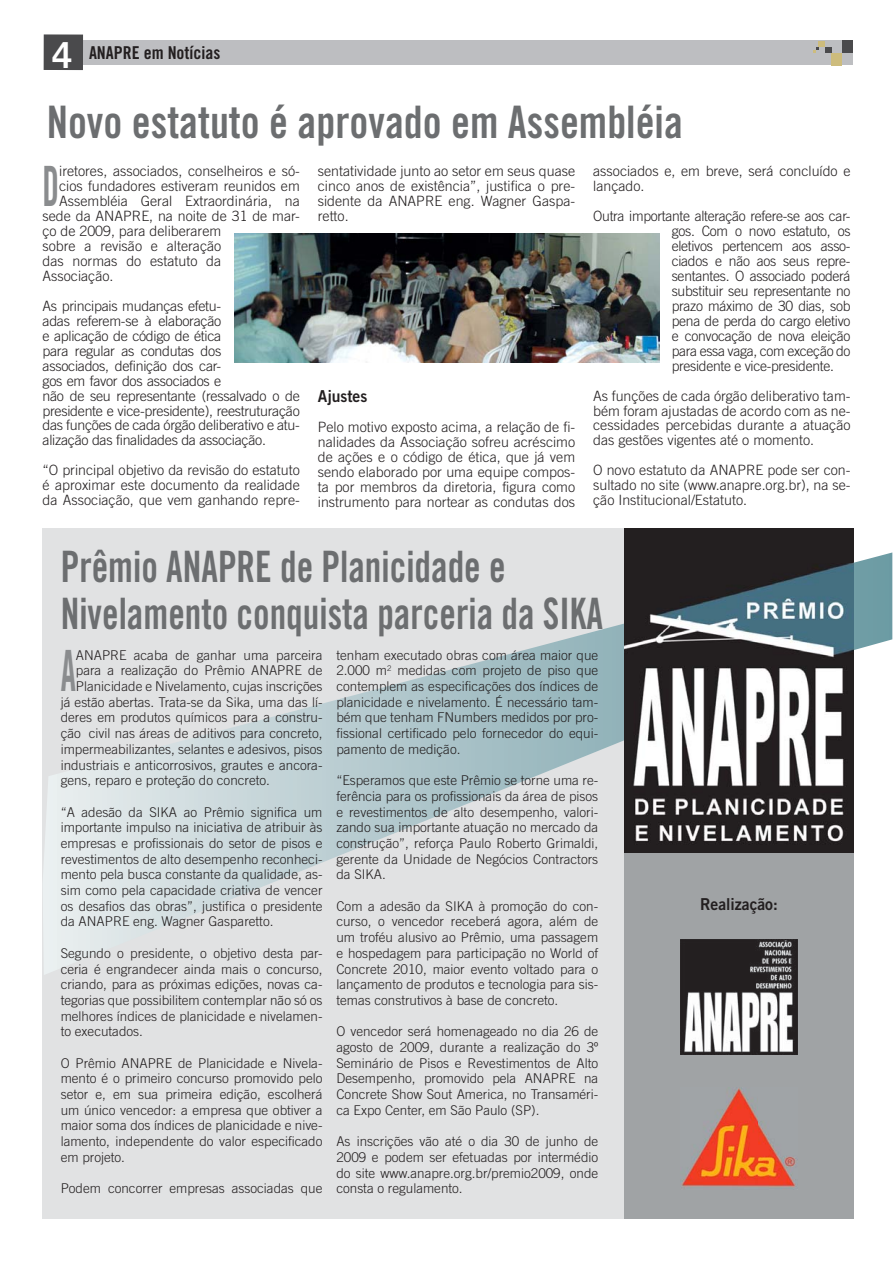
<style>
.page{position:relative;width:893px;height:1263px;background:#fff}
.page>*{position:absolute;margin:0;border:0;box-sizing:border-box;transform-origin:0 0}
.t1{font:56.85px "Trade Gothic Bold Cond Twenty";color:#8a8c8e;scale:.6 1}
.t2{font:55.65px "Trade Gothic Bold Cond Twenty";color:#8a8c8e;scale:.6 1}
.t3{font:44.85px "Trade Gothic Bold Cond Twenty";color:#6c6e70;scale:.95 1}
.t4{font:43.35px/47.8px "Trade Gothic Bold Cond Twenty";color:#6c6e70;scale:.86 1}
.t5{font:17.7px "Trade Gothic Bold Cond Twenty";color:#231f20}
.t6{font:16.5px "Trade Gothic Bold Two";color:#231f20;scale:.95 1}
.t7{font:300 14.25px/15px "Trade Gothic";color:#231f20;text-align:justify}
.t8{font:300 14.25px/15px "Trade Gothic";letter-spacing:-.02em;color:#231f20}
.t9{font:300 13.5px/15.8px "Trade Gothic";color:#231f20;text-align:justify}
.s1{font-family:"Trade Gothic Bold Two";font-size:35.85px;color:#fff}
</style>
<div class="page">
<div style="left:43px;top:529px;width:811px;height:690px;background:#e1e2e3"></div>
<div style="left:624px;top:601px;width:230px;height:618px;background:#a0a3a5"></div>
<div style="left:624px;top:529px;width:230px;height:89px;background:#231f20"></div>
<div style="left:44px;top:41px;width:809px;height:24px;background:#bdbec1"></div>
<div style="left:44px;top:34px;width:39px;height:36px;background:#4a4a4c"></div>
<div style="left:842px;top:41px;width:11px;height:12px;background:#4a4a4c"></div>
<div style="left:831px;top:53px;width:11px;height:12px;background:#cdbc7d"></div>
<svg style="left:825px;top:47px;width:6px;height:6px"></svg>
<div style="left:818px;top:41px;width:7px;height:6px;background:#cdbc7d"></div>
<svg style="left:813px;top:47px;width:6px;height:6px"></svg>
<svg style="left:43px;top:552px;width:849px;height:423px"></svg>
<img style="left:624px;top:563px;width:229px;height:290px">
<img style="left:234px;top:233px;width:425px;height:130px">
<img style="left:680px;top:940px;width:117px;height:115px">
<img style="left:680px;top:1088px;width:116px;height:101px">
<h3 class="t5" style="left:52px;top:47px;width:170px"><span class="s1">4</span> ANAPRE em Notícias</h3>
<h3 class="t3" style="left:47px;top:106px;width:671px">Novo estatuto é aprovado em Assembléia</h3>
<h2 class="t2" style="left:43px;top:166px;width:29px">D</h2>
<p class="t7" style="left:59px;top:165px;width:242px">iretores, associados, conselheiros e só-</p>
<p class="t7" style="left:59px;top:180px;width:242px">cios fundadores estiveram reunidos em</p>
<p class="t7" style="left:59px;top:195px;width:242px">Assembléia Geral Extraordinária, na</p>
<p class="t7" style="left:43px;top:210px;width:259px">sede da ANAPRE, na noite de 31 de mar-</p>
<p class="t7" style="left:43px;top:225px;width:180px">ço de 2009, para deliberarem</p>
<p class="t7" style="left:43px;top:240px;width:180px">sobre a revisão e alteração</p>
<p class="t7" style="left:43px;top:255px;width:180px">das normas do estatuto da</p>
<p class="t7" style="left:43px;top:270px;width:72px">Associação.</p>
<p class="t8" style="left:43px;top:300px;width:259px">As principais mudanças efetu-<br>adas referem-se à elaboração<br>e aplicação de código de ética<br>para regular as condutas dos<br>associados, definição dos car-<br>gos em favor dos associados e<br>não de seu representante (ressalvado o de presidente e vice-presidente), reestruturação das funções de cada órgão deliberativo e atu&shy;alização das finalidades da associação.</p>
<p class="t7" style="left:43px;top:464px;width:259px">“O principal objetivo da revisão do estatuto é aproximar este documento da realidade da Associação, que vem ganhando repre-</p>
<p class="t7" style="left:318px;top:165px;width:259px">sentatividade junto ao setor em seus quase cinco anos de existência”, justifica o pre&shy;sidente da ANAPRE eng. Wagner Gaspa&shy;retto.</p>
<p class="t6" style="left:318px;top:390px;width:54px">Ajustes</p>
<p class="t7" style="left:318px;top:421px;width:259px">Pelo motivo exposto acima, a relação de fi&shy;nalidades da Associação sofreu acréscimo de ações e o código de ética, que já vem sendo elaborado por uma equipe compos&shy;ta por membros da diretoria, figura como instrumento para nortear as condutas dos</p>
<p class="t7" style="left:593px;top:165px;width:259px">associados e, em breve, será concluído e lançado.</p>
<p class="t7" style="left:672px;top:210px;width:180px;text-indent:-79px">Outra importante alteração refere-se aos car&shy;gos. Com o novo estatuto, os eletivos pertencem aos asso&shy;ciados e não aos seus repre&shy;sentantes. O associado poderá substituir seu representante no prazo máximo de 30 dias, sob pena de perda do cargo eletivo e convocação de nova eleição para essa vaga, com exceção do presidente e vice-presidente.</p>
<p class="t7" style="left:593px;top:389px;width:259px">As funções de cada órgão deliberativo tam&shy;bém foram ajustadas de acordo com as ne&shy;cessidades percebidas durante a atuação das gestões vigentes até o momento.</p>
<p class="t7" style="left:593px;top:464px;width:259px">O novo estatuto da ANAPRE pode ser con&shy;sultado no site (www.anapre.org.br), na se&shy;ção Institucional/Estatuto.</p>
<h3 class="t4" style="left:61px;top:546px;width:632px">Prêmio ANAPRE de Planicidade e<br>Nivelamento conquista parceria da SIKA</h3>
<h1 class="t1" style="left:61px;top:650px;width:27px">A</h1>
<p class="t9" style="left:76px;top:648px;width:248px">ANAPRE acaba de ganhar uma parceira</p>
<p class="t9" style="left:76px;top:664px;width:248px">para a realização do Prêmio ANAPRE de</p>
<p class="t9" style="left:76px;top:680px;width:248px">Planicidade e Nivelamento, cujas inscrições</p>
<p class="t9" style="left:61px;top:695px;width:263px">já estão abertas. Trata-se da Sika, uma das lí-</p>
<p class="t9" style="left:61px;top:711px;width:263px">deres em produtos químicos para a constru-</p>
<p class="t9" style="left:61px;top:727px;width:263px">ção civil nas áreas de aditivos para concreto,</p>
<p class="t9" style="left:61px;top:742px;width:263px">impermeabilizantes, selantes e adesivos, pisos</p>
<p class="t9" style="left:61px;top:758px;width:263px">industriais e anticorrosivos, grautes e ancora-</p>
<p class="t9" style="left:61px;top:774px;width:211px">gens, reparo e proteção do concreto.</p>
<p class="t9" style="left:61px;top:805px;width:263px">“A adesão da SIKA ao Prêmio significa um importante impulso na iniciativa de atribuir às empresas e profissionais do setor de pisos e revestimentos de alto desempenho reconheci&shy;mento pela busca constante da qualidade, as&shy;sim como pela capacidade criativa de vencer os desafios das obras”, justifica o presidente da ANAPRE eng. Wagner Gasparetto.</p>
<p class="t9" style="left:61px;top:946px;width:263px">Segundo o presidente, o objetivo desta par&shy;ceria é engrandecer ainda mais o concurso, criando, para as próximas edições, novas ca&shy;tegorias que possibilitem contemplar não só os melhores índices de planicidade e nivelamen&shy;to executados.</p>
<p class="t9" style="left:61px;top:1056px;width:263px">O Prêmio ANAPRE de Planicidade e Nivela&shy;mento é o primeiro concurso promovido pelo setor e, em sua primeira edição, escolherá um único vencedor: a empresa que obtiver a maior soma dos índices de planicidade e nive&shy;lamento, independente do valor especificado em projeto.</p>
<p class="t9" style="left:61px;top:1182px;width:263px">Podem concorrer empresas associadas que</p>
<p class="t9" style="left:336px;top:648px;width:263px">tenham executado obras com área maior que 2.000 m<sup>2</sup> medidas com projeto de piso que contemplem as especificações dos índices de planicidade e nivelamento. É necessário tam&shy;bém que tenham FNumbers medidos por pro&shy;fissional certificado pelo fornecedor do equi&shy;pamento de medição.</p>
<p class="t9" style="left:336px;top:774px;width:263px">“Esperamos que este Prêmio se torne uma re&shy;ferência para os profissionais da área de pisos e revestimentos de alto desempenho, valori&shy;zando sua importante atuação no mercado da construção”, reforça Paulo Roberto Grimaldi, gerente da Unidade de Negócios Contractors da SIKA.</p>
<p class="t9" style="left:336px;top:899px;width:263px">Com a adesão da SIKA à promoção do con&shy;curso, o vencedor receberá agora, além de um troféu alusivo ao Prêmio, uma passagem e hospedagem para participação no World of Concrete 2010, maior evento voltado para o lançamento de produtos e tecnologia para sis&shy;temas construtivos à base de concreto.</p>
<p class="t9" style="left:336px;top:1025px;width:263px">O vencedor será homenageado no dia 26 de agosto de 2009, durante a realização do 3º Seminário de Pisos e Revestimentos de Alto Desempenho, promovido pela ANAPRE na Concrete Show Sout America, no Transaméri&shy;ca Expo Center, em São Paulo (SP).</p>
<p class="t9" style="left:336px;top:1135px;width:263px">As inscrições vão até o dia 30 de junho de 2009 e podem ser efetuadas por intermédio do site www.anapre.org.br/premio2009, onde consta o regulamento.</p>
<p class="t6" style="left:700px;top:899px;width:83px">Realização:</p>
</div>
